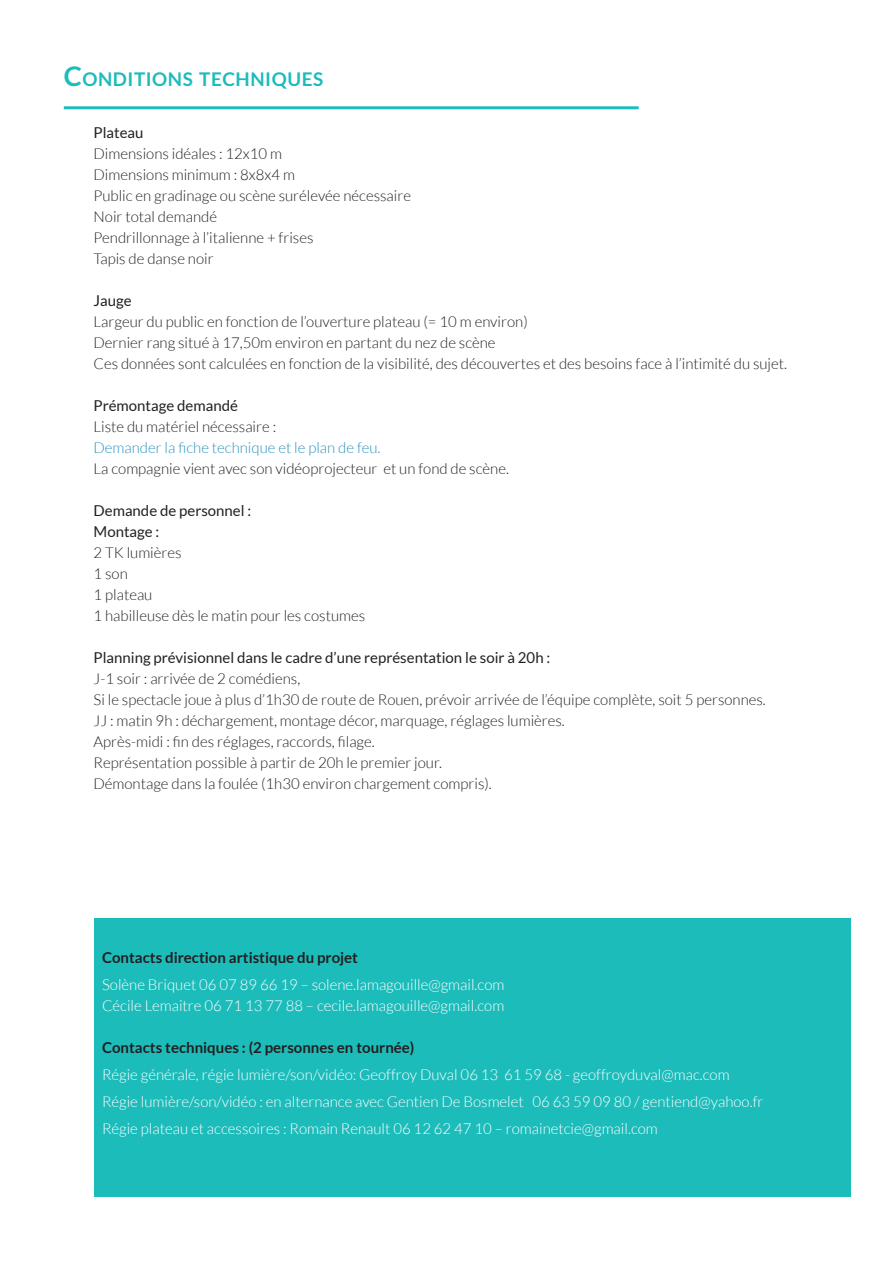
<style>
.page{position:relative;width:893px;height:1263px;background:#fff}
.page>*{position:absolute;margin:0;border:0;box-sizing:border-box;transform-origin:0 0}
.t1{font:700 18.9px "Lato";letter-spacing:.03em;color:#1cbcbb}
.t2{font:300 15px "Lato";color:#231f20}
.t3{font:300 15px "Lato";color:#fff}
.t4{font:15px "Lato";color:#231f20}
.t5{font:700 15px "Lato";color:#231f20}
.t6{font:300 15px "Lato";color:#2a92be}
.s1{font-size:27px}
</style>
<div class="page">
<hr style="left:64px;top:106px;width:575px;height:3px;background:#1cbcbb">
<div style="left:94px;top:918px;width:756px;height:279px;background:#1cbcbb"></div>
<p class="t1" style="left:64px;top:68px;width:261px"><span class="s1">C</span>ONDITIONS TECHNIQUES</p>
<p class="t4" style="left:94px;top:124px;width:52px">Plateau</p>
<p class="t2" style="left:94px;top:146px;width:190px">Dimensions idéales : 12x10 m</p>
<p class="t2" style="left:94px;top:167px;width:203px">Dimensions minimum : 8x8x4 m</p>
<p class="t2" style="left:94px;top:188px;width:319px">Public en gradinage ou scène surélevée nécessaire</p>
<p class="t2" style="left:94px;top:209px;width:125px">Noir total demandé</p>
<p class="t2" style="left:94px;top:230px;width:221px">Pendrillonnage à l’italienne + frises</p>
<p class="t2" style="left:94px;top:251px;width:122px">Tapis de danse noir</p>
<p class="t4" style="left:94px;top:292px;width:40px">Jauge</p>
<p class="t2" style="left:94px;top:314px;width:436px">Largeur du public en fonction de l’ouverture plateau (= 10 m environ)</p>
<p class="t2" style="left:94px;top:335px;width:404px">Dernier rang situé à 17,50m environ en partant du nez de scène</p>
<p class="t2" style="left:94px;top:356px;width:695px">Ces données sont calculées en fonction de la visibilité, des découvertes et des besoins face à l’intimité du sujet.</p>
<p class="t4" style="left:94px;top:397px;width:146px">Prémontage demandé</p>
<p class="t2" style="left:94px;top:419px;width:184px">Liste du matériel nécessaire :</p>
<p class="t6" style="left:94px;top:440px;width:289px">Demander la fiche technique et le plan de feu.</p>
<p class="t2" style="left:94px;top:461px;width:417px">La compagnie vient avec son vidéoprojecteur et un fond de scène.</p>
<p class="t4" style="left:94px;top:502px;width:159px">Demande de personnel :</p>
<p class="t4" style="left:94px;top:523px;width:67px">Montage :</p>
<p class="t2" style="left:94px;top:545px;width:90px">2 TK lumières</p>
<p class="t2" style="left:94px;top:566px;width:36px">1 son</p>
<p class="t2" style="left:94px;top:587px;width:60px">1 plateau</p>
<p class="t2" style="left:94px;top:608px;width:273px">1 habilleuse dès le matin pour les costumes</p>
<p class="t4" style="left:94px;top:649px;width:458px">Planning prévisionnel dans le cadre d’une représentation le soir à 20h :</p>
<p class="t2" style="left:94px;top:671px;width:208px">J-1 soir : arrivée de 2 comédiens,</p>
<p class="t2" style="left:94px;top:692px;width:674px">Si le spectacle joue à plus d’1h30 de route de Rouen, prévoir arrivée de l’équipe complète, soit 5 personnes.</p>
<p class="t2" style="left:94px;top:713px;width:473px">JJ : matin 9h : déchargement, montage décor, marquage, réglages lumières.</p>
<p class="t2" style="left:94px;top:734px;width:283px">Après-midi : fin des réglages, raccords, filage.</p>
<p class="t2" style="left:94px;top:755px;width:350px">Représentation possible à partir de 20h le premier jour.</p>
<p class="t2" style="left:94px;top:776px;width:400px">Démontage dans la foulée (1h30 environ chargement compris).</p>
<p class="t5" style="left:102px;top:949px;width:258px">Contacts direction artistique du projet</p>
<p class="t3" style="left:102px;top:977px;width:404px">Solène Briquet 06 07 89 66 19 – solene.lamagouille@gmail.com</p>
<p class="t3" style="left:102px;top:998px;width:404px">Cécile Lemaitre 06 71 13 77 88 – cecile.lamagouille@gmail.com</p>
<p class="t5" style="left:102px;top:1039px;width:314px">Contacts techniques : (2 personnes en tournée)</p>
<p class="t3" style="left:102px;top:1067px;width:629px">Régie générale, régie lumière/son/vidéo: Geoffroy Duval 06 13 61 59 68 - geoffroyduval@mac.com</p>
<p class="t3" style="left:102px;top:1094px;width:663px">Régie lumière/son/vidéo : en alternance avec Gentien De Bosmelet 06 63 59 09 80 / gentiend@yahoo.fr</p>
<p class="t3" style="left:102px;top:1121px;width:557px">Régie plateau et accessoires : Romain Renault 06 12 62 47 10 – romainetcie@gmail.com</p>
</div>
